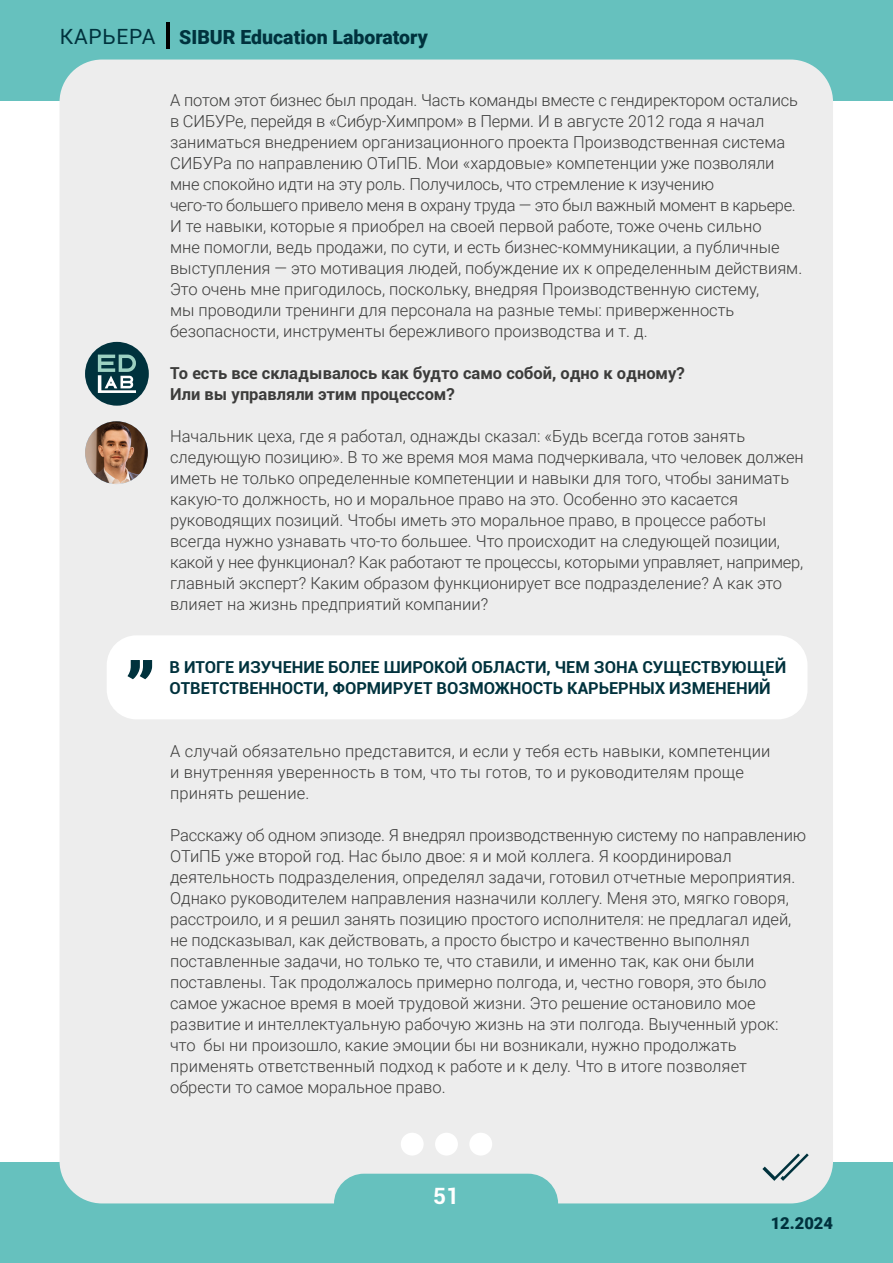
<style>
.page{position:relative;width:893px;height:1263px;background:#fff}
.page>*{position:absolute;margin:0;border:0;box-sizing:border-box;transform-origin:0 0}
.t1{font:700 22.5px "Roboto";color:#fff}
.t2{font:900 19.5px "Roboto";color:#00323d}
.t3{font:300 16.5px/21px "Roboto";color:#3c3c3b}
.t4{font:700 16.5px/21px "Roboto";color:#00323d}
.t5{font:700 16.5px/21px "Roboto";color:#3c3c3b}
.t6{font:900 16.5px "Roboto";color:#00323d}
.s1{font-weight:400;font-size:21px}
</style>
<div class="page">
<div style="left:1px;top:0;width:892px;height:100px;background:#66c1be"></div>
<div style="left:1px;top:1163px;width:892px;height:100px;background:#66c1be"></div>
<div style="left:60px;top:60px;width:773px;height:1143px;background:#ededed;border-radius:43px"></div>
<div style="left:334px;top:1174px;width:224px;height:59px;background:#66c1be;border-radius:30px"></div>
<div style="left:469px;top:1133px;width:23px;height:22px;background:#fff;border-radius:50%"></div>
<div style="left:435px;top:1133px;width:23px;height:22px;background:#fff;border-radius:50%"></div>
<div style="left:401px;top:1133px;width:23px;height:22px;background:#fff;border-radius:50%"></div>
<svg style="left:762px;top:1153px;width:47px;height:28px"></svg>
<hr style="left:166px;top:23px;width:4px;height:26px;background:#000">
<div style="left:85px;top:342px;width:64px;height:64px;background:#00323d;border-radius:50%"></div>
<svg style="left:98px;top:355px;width:38px;height:38px"></svg>
<img style="left:85px;top:421px;width:63px;height:63px;border-radius:31px">
<div style="left:107px;top:635px;width:700px;height:84px;background:#fff;border-radius:30px"></div>
<svg style="left:127px;top:660px;width:26px;height:20px"></svg>
<p class="t2" style="left:60px;top:23px;width:369px"><span class="s1">КАРЬЕРА</span> SIBUR Education Laboratory</p>
<p class="t3" style="left:170px;top:89px;width:634px">А потом этот бизнес был продан. Часть команды вместе с гендиректором остались в СИБУРе, перейдя в «Сибур-Химпром» в Перми. И в августе 2012 года я начал заниматься внедрением организационного проекта Производственная система СИБУРа по направлению ОТиПБ. Мои «хардовые» компетенции уже позволяли мне спокойно идти на эту роль. Получилось, что стремление к изучению<br>чего-то большего привело меня в охрану труда — это был важный момент в карьере.<br>И те навыки, которые я приобрел на своей первой работе, тоже очень сильно<br>мне помогли, ведь продажи, по сути, и есть бизнес-коммуникации, а публичные выступления — это мотивация людей, побуждение их к определенным действиям.<br>Это очень мне пригодилось, поскольку, внедряя Производственную систему,<br>мы проводили тренинги для персонала на разные темы: приверженность безопасности, инструменты бережливого производства и т. д.</p>
<p class="t5" style="left:170px;top:362px;width:516px">То есть все складывалось как будто само собой, одно к одному?<br>Или вы управляли этим процессом?</p>
<p class="t3" style="left:170px;top:425px;width:635px">Начальник цеха, где я работал, однажды сказал: «Будь всегда готов занять следующую позицию». В то же время моя мама подчеркивала, что человек должен иметь не только определенные компетенции и навыки для того, чтобы занимать какую-то должность, но и моральное право на это. Особенно это касается руководящих позиций. Чтобы иметь это моральное право, в процессе работы всегда нужно узнавать что-то большее. Что происходит на следующей позиции, какой у нее функционал? Как работают те процессы, которыми управляет, например, главный эксперт? Каким образом функционирует все подразделение? А как это влияет на жизнь предприятий компании?</p>
<p class="t4" style="left:170px;top:656px;width:618px">В ИТОГЕ ИЗУЧЕНИЕ БОЛЕЕ ШИРОКОЙ ОБЛАСТИ, ЧЕМ ЗОНА СУЩЕСТВУЮЩЕЙ<br>ОТВЕТСТВЕННОСТИ, ФОРМИРУЕТ ВОЗМОЖНОСТЬ КАРЬЕРНЫХ ИЗМЕНЕНИЙ</p>
<p class="t3" style="left:170px;top:740px;width:602px">А случай обязательно представится, и если у тебя есть навыки, компетенции и внутренняя уверенность в том, что ты готов, то и руководителям проще принять решение.</p>
<p class="t3" style="left:170px;top:824px;width:638px">Расскажу об одном эпизоде. Я внедрял производственную систему по направлению ОТиПБ уже второй год. Нас было двое: я и мой коллега. Я координировал деятельность подразделения, определял задачи, готовил отчетные мероприятия.<br>Однако руководителем направления назначили коллегу. Меня это, мягко говоря, расстроило, и я решил занять позицию простого исполнителя: не предлагал идей, не подсказывал, как действовать, а просто быстро и качественно выполнял поставленные задачи, но только те, что ставили, и именно так, как они были поставлены. Так продолжалось примерно полгода, и, честно говоря, это было самое ужасное время в моей трудовой жизни. Это решение остановило мое развитие и интеллектуальную рабочую жизнь на эти полгода. Выученный урок: что бы ни произошло, какие эмоции бы ни возникали, нужно продолжать применять ответственный подход к работе и к делу. Что в итоге позволяет обрести то самое моральное право.</p>
<h1 class="t1" style="left:433px;top:1180px;width:27px">51</h1>
<p class="t6" style="left:771px;top:1212px;width:64px">12.2024</p>
</div>
